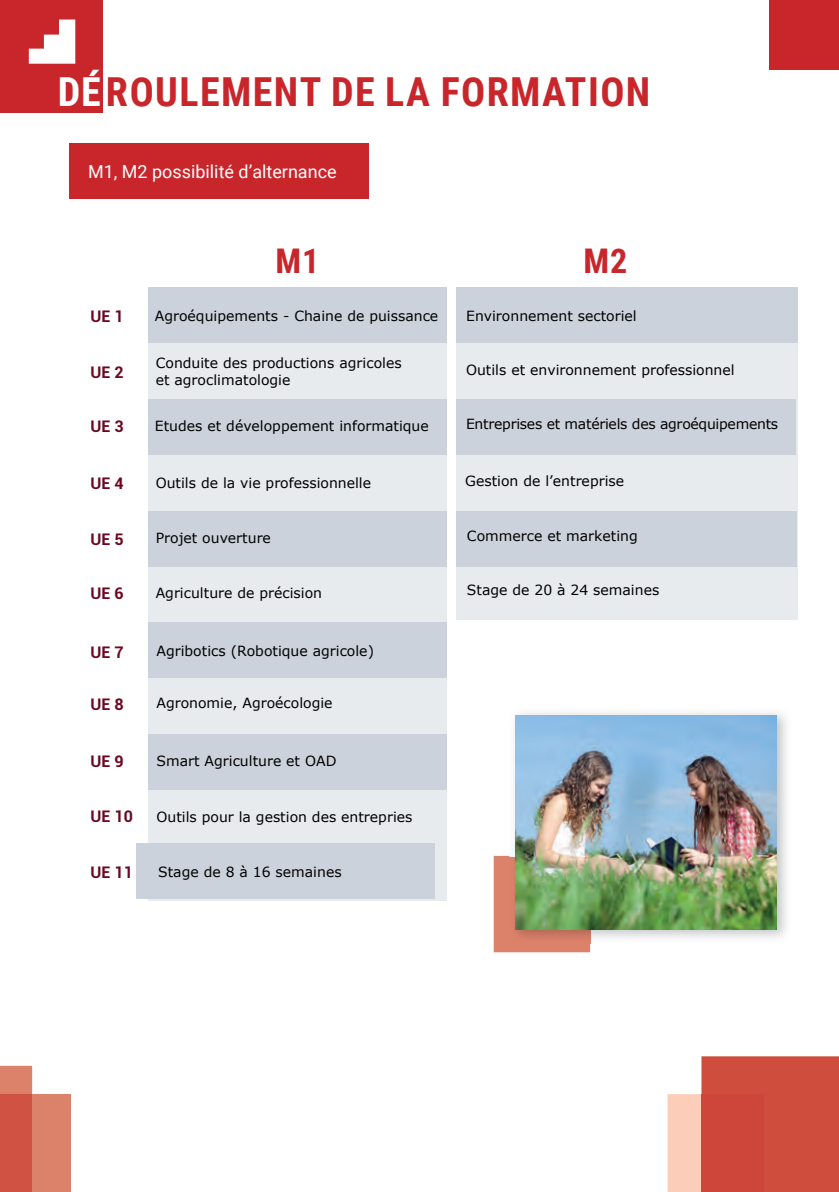
<style>
.page{position:relative;width:839px;height:1192px;background:#fff}
.page>*{position:absolute;margin:0;border:0;box-sizing:border-box;transform-origin:0 0}
.t1{font:700 40px "Roboto Condensed";letter-spacing:.035em;color:#c8262b}
.t2{font:700 34px "Roboto Condensed";color:#c8262b}
.t3{font:18px "Roboto";color:#fff}
.t4{font:700 16px "Roboto";color:#6c0721}
.t5{font:14px/16.8px "Verdana";color:#000001}
.t6{font:14px "Verdana";letter-spacing:-.02em;color:#000001}
.s1{color:#fff}
</style>
<div class="page">
<div style="left:69px;top:143px;width:300px;height:56px;background:#c8262b"></div>
<div style="left:0;top:0;width:102px;height:113px;background:#c8262b"></div>
<div style="left:32px;top:1094px;width:39px;height:98px;background:#dc826a"></div>
<div style="left:148px;top:288px;width:298px;height:613px;background:#e8ebee"></div>
<div style="left:456px;top:287px;width:341px;height:333px;background:#e8ebee"></div>
<div style="left:148px;top:288px;width:298px;height:55px;background:#ccd2db"></div>
<div style="left:456px;top:288px;width:341px;height:55px;background:#ccd2db"></div>
<div style="left:148px;top:511px;width:298px;height:55px;background:#ccd2db"></div>
<div style="left:456px;top:511px;width:340px;height:55px;background:#ccd2db"></div>
<div style="left:148px;top:399px;width:298px;height:56px;background:#ccd2db"></div>
<div style="left:456px;top:399px;width:339px;height:56px;background:#ccd2db"></div>
<div style="left:148px;top:622px;width:298px;height:56px;background:#ccd2db"></div>
<div style="left:148px;top:734px;width:298px;height:55px;background:#ccd2db"></div>
<div style="left:136px;top:843px;width:298px;height:56px;background:#ccd2db"></div>
<div style="left:768px;top:0;width:71px;height:70px;background:#c8262b"></div>
<div style="left:494px;top:856px;width:96px;height:96px;background:#dc826a"></div>
<img style="left:510px;top:712px;width:277px;height:231px">
<img style="left:510px;top:858px;width:80px;height:85px">
<img style="left:516px;top:715px;width:260px;height:214px">
<svg style="left:29px;top:20px;width:46px;height:44px"></svg>
<svg style="left:0;top:1066px;width:32px;height:126px;background:#d25c4a"></svg>
<svg style="left:667px;top:1056px;width:172px;height:136px;background:#d76759"></svg>
<h1 class="t1" style="left:58px;top:64px;width:594px"><span class="s1">DÉ</span>ROULEMENT DE LA FORMATION</h1>
<p class="t3" style="left:88px;top:159px;width:250px">M1, M2 possibilité d’alternance</p>
<h2 class="t2" style="left:275px;top:237px;width:45px">M1</h2>
<h2 class="t2" style="left:583px;top:237px;width:45px">M2</h2>
<p class="t4" style="left:91px;top:305px;width:35px">UE 1</p>
<p class="t5" style="left:155px;top:307px;width:285px">Agroéquipements - Chaine de puissance</p>
<p class="t5" style="left:156px;top:355px;width:247px">Conduite des productions agricoles et agroclimatologie</p>
<p class="t5" style="left:155px;top:417px;width:275px">Etudes et développement informatique</p>
<p class="t4" style="left:91px;top:361px;width:35px">UE 2</p>
<p class="t4" style="left:91px;top:415px;width:35px">UE 3</p>
<p class="t4" style="left:91px;top:472px;width:35px">UE 4</p>
<p class="t5" style="left:156px;top:474px;width:217px">Outils de la vie professionnelle</p>
<p class="t4" style="left:91px;top:528px;width:35px">UE 5</p>
<p class="t5" style="left:156px;top:529px;width:117px">Projet ouverture</p>
<p class="t4" style="left:91px;top:582px;width:35px">UE 6</p>
<p class="t5" style="left:156px;top:584px;width:168px">Agriculture de précision</p>
<p class="t4" style="left:91px;top:641px;width:35px">UE 7</p>
<p class="t4" style="left:91px;top:693px;width:35px">UE 8</p>
<p class="t5" style="left:156px;top:642px;width:219px">Agribotics (Robotique agricole)</p>
<p class="t5" style="left:156px;top:694px;width:178px">Agronomie, Agroécologie</p>
<p class="t4" style="left:91px;top:750px;width:35px">UE 9</p>
<p class="t5" style="left:156px;top:752px;width:181px">Smart Agriculture et OAD</p>
<p class="t4" style="left:91px;top:805px;width:44px">UE 10</p>
<p class="t5" style="left:156px;top:808px;width:257px">Outils pour la gestion des entrepries</p>
<p class="t4" style="left:91px;top:861px;width:44px">UE 11</p>
<p class="t5" style="left:158px;top:864px;width:185px">Stage de 8 à 16 semaines</p>
<p class="t5" style="left:466px;top:307px;width:172px">Environnement sectoriel</p>
<p class="t5" style="left:466px;top:361px;width:270px">Outils et environnement professionnel</p>
<p class="t6" style="left:466px;top:414px;width:314px">Entreprises et matériels des agroéquipements</p>
<p class="t5" style="left:465px;top:472px;width:160px">Gestion de l’entreprise</p>
<p class="t5" style="left:467px;top:528px;width:172px">Commerce et marketing</p>
<p class="t5" style="left:467px;top:581px;width:194px">Stage de 20 à 24 semaines</p>
</div>
